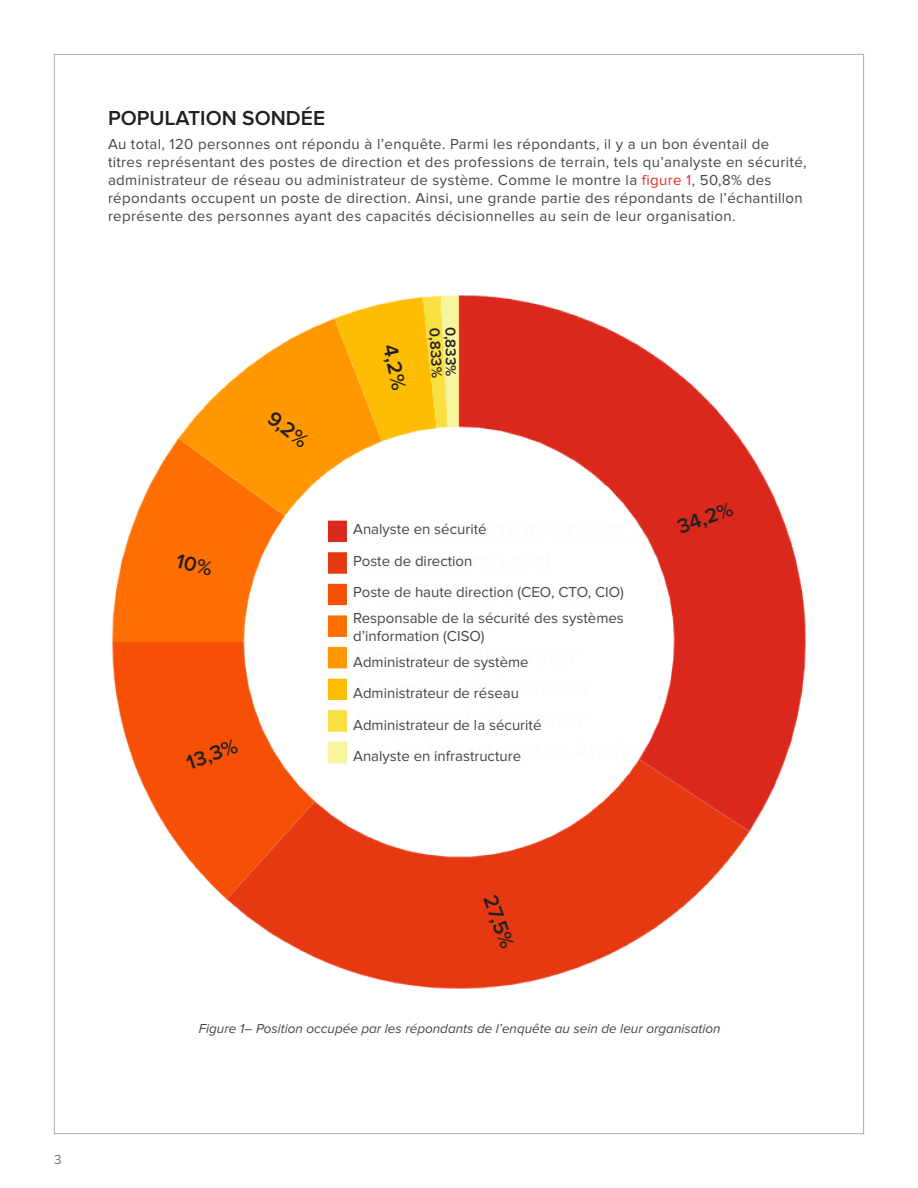
<style>
.page{position:relative;width:918px;height:1188px;background:#fff}
.page>*{position:absolute;margin:0;border:0;box-sizing:border-box;transform-origin:0 0}
.t1{font:600 21px "Proxima Nova";color:#231f20}
.t2{font:15px/18px "Proxima Nova";letter-spacing:.025em;color:#454646}
.t3{font:15px/31.7px "Proxima Nova";color:#454646}
.t4{font:600 15px "Proxima Nova";color:#231f20}
.t5{font:italic 13.5px "Proxima Nova";color:#454646}
.t6{font:300 13.5px "Proxima Nova";color:#454646}
.s1{color:#ee2e22}
</style>
<div class="page">
<img style="left:112px;top:295px;width:694px;height:694px">
<div style="left:326px;top:519px;width:23px;height:25px;border:2px solid #fff"></div>
<div style="left:326px;top:551px;width:23px;height:24px;border:2px solid #fff"></div>
<div style="left:326px;top:582px;width:23px;height:25px;border:2px solid #fff"></div>
<div style="left:326px;top:614px;width:23px;height:24px;border:2px solid #fff"></div>
<div style="left:326px;top:645px;width:23px;height:25px;border:2px solid #fff"></div>
<div style="left:326px;top:677px;width:23px;height:25px;border:2px solid #fff"></div>
<div style="left:326px;top:708px;width:23px;height:25px;border:2px solid #fff"></div>
<div style="left:326px;top:740px;width:23px;height:25px;border:2px solid #fff"></div>
<svg style="left:175px;top:553px;width:38px;height:23px"></svg>
<h1 class="t1" style="left:108px;top:108px;width:219px">POPULATION SONDÉE</h1>
<p class="t2" style="left:108px;top:136px;width:700px">Au total, 120 personnes ont répondu à l’enquête. Parmi les répondants, il y a un bon éventail de titres représentant des postes de direction et des professions de terrain, tels qu’analyste en sécurité, administrateur de réseau ou administrateur de système. Comme le montre la <span class="s1">figure 1</span>, 50,8% des répondants occupent un poste de direction. Ainsi, une grande partie des répondants de l’échantillon représente des personnes ayant des capacités décisionnelles au sein de leur organisation.</p>
<h1 class="t1" style="left:276px;top:408px;width:47px;rotate:38deg">9,2%</h1>
<h1 class="t1" style="left:184px;top:754px;width:54px;rotate:-20deg">13,3%</h1>
<h1 class="t1" style="left:399px;top:343px;width:47px;rotate:78deg">4,2%</h1>
<p class="t4" style="left:441px;top:328px;width:51px;rotate:87deg">0,833%</p>
<p class="t4" style="left:457px;top:326px;width:51px;rotate:89deg">0,833%</p>
<p class="t3" style="left:353px;top:514px;width:272px">Analyste en sécurité<br>Poste de direction<br>Poste de haute direction (CEO, CTO, CIO)</p>
<p class="t3" style="left:353px;top:610px;width:272px;line-height:18px">Responsable de la sécurité des systèmes d’information (CISO)</p>
<p class="t3" style="left:353px;top:646px;width:190px">Administrateur de système<br>Administrateur de réseau<br>Administrateur de la sécurité<br>Analyste en infrastructure</p>
<h1 class="t1" style="left:675px;top:518px;width:59px;rotate:-20deg">34,2%</h1>
<p class="t6" style="left:54px;top:1153px;width:9px">3</p>
<h1 class="t1" style="left:499px;top:893px;width:57px;rotate:70deg">27,5%</h1>
<p class="t5" style="left:199px;top:1022px;width:523px">Figure 1– Position occupée par les répondants de l’enquête au sein de leur organisation</p>
</div>
